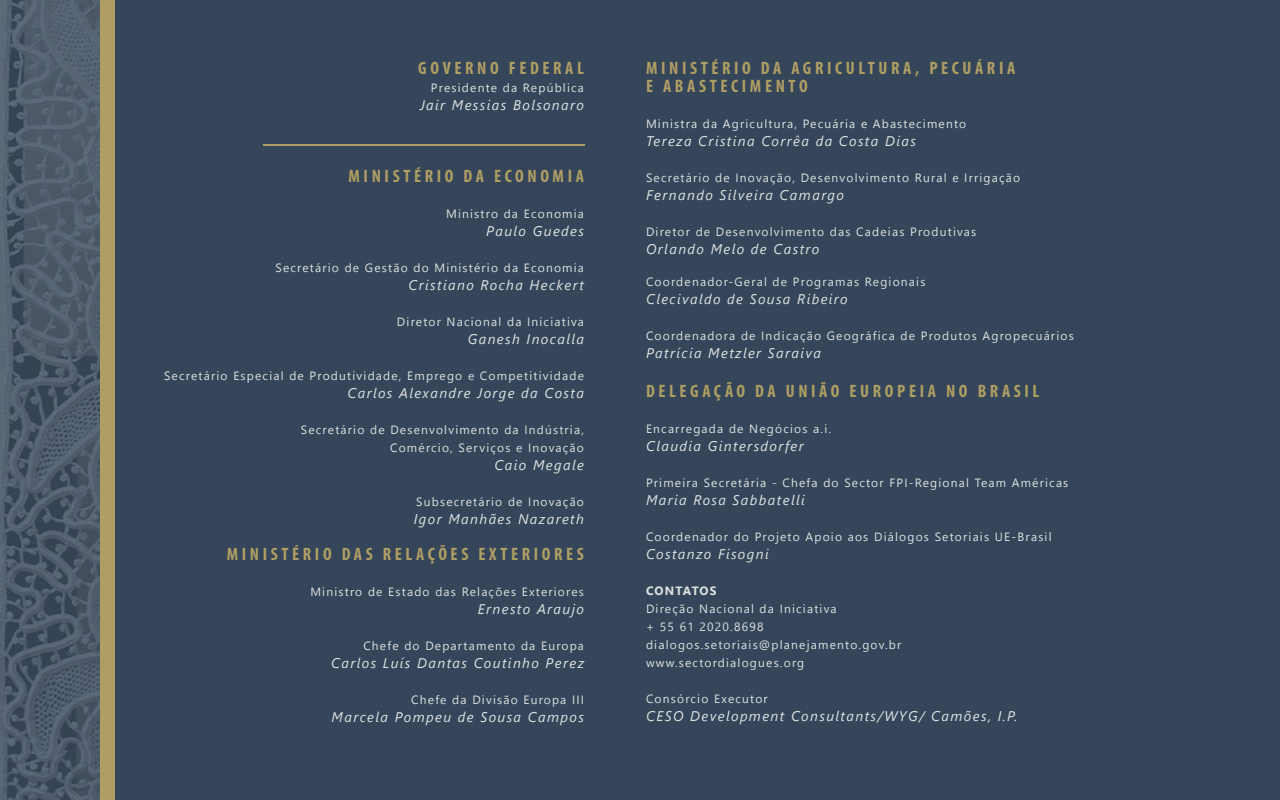
<style>
.page{position:relative;width:1280px;height:800px;background:#fff}
.page>*{position:absolute;margin:0;border:0;box-sizing:border-box;transform-origin:0 0}
.t1{font:700 condensed 18px/18px "Myriad Pro";letter-spacing:.2em;color:#af9e63}
.t2{font:italic 14px "Segoe UI";letter-spacing:.1em;color:#dee2e3}
.t3{font:12px/18px "Segoe UI";letter-spacing:.1em;color:#dee2e3;text-align:right}
.t4{font:700 12px "Segoe UI";letter-spacing:.09em;color:#dee2e3}
</style>
<div class="page">
<div style="left:116px;top:0;width:1164px;height:800px;background:#35465a"></div>
<svg style="left:0;top:0;width:100px;height:800px;background:#4e5b6b"></svg>
<div style="left:100px;top:0;width:15px;height:800px;background:#af9e63"></div>
<hr style="left:263px;top:144px;width:322px;height:2px;background:#af9e63">
<h1 class="t1" style="left:418px;top:58px;width:167px">GOVERNO FEDERAL</h1>
<p class="t3" style="left:431px;top:78px;width:155px">Presidente da República</p>
<p class="t2" style="left:420px;top:95px;width:165px">Jair Messias Bolsonaro</p>
<h1 class="t1" style="left:349px;top:166px;width:237px">MINISTÉRIO DA ECONOMIA</h1>
<p class="t3" style="left:446px;top:204px;width:139px">Ministro da Economia</p>
<p class="t2" style="left:486px;top:221px;width:99px">Paulo Guedes</p>
<p class="t3" style="left:275px;top:258px;width:310px">Secretário de Gestão do Ministério da Economia</p>
<p class="t2" style="left:409px;top:275px;width:177px">Cristiano Rocha Heckert</p>
<p class="t3" style="left:397px;top:312px;width:189px">Diretor Nacional da Iniciativa</p>
<p class="t2" style="left:468px;top:329px;width:118px">Ganesh Inocalla</p>
<p class="t3" style="left:164px;top:366px;width:421px">Secretário Especial de Produtividade, Emprego e Competitividade</p>
<p class="t2" style="left:347px;top:383px;width:238px">Carlos Alexandre Jorge da Costa</p>
<p class="t3" style="left:301px;top:420px;width:285px">Secretário de Desenvolvimento da Indústria,<br>Comércio, Serviços e Inovação</p>
<p class="t2" style="left:495px;top:455px;width:91px">Caio Megale</p>
<p class="t3" style="left:416px;top:492px;width:169px">Subsecretário de Inovação</p>
<p class="t2" style="left:414px;top:509px;width:172px">Igor Manhães Nazareth</p>
<h1 class="t1" style="left:227px;top:544px;width:359px">MINISTÉRIO DAS RELAÇÕES EXTERIORES</h1>
<p class="t3" style="left:310px;top:582px;width:275px">Ministro de Estado das Relações Exteriores</p>
<p class="t2" style="left:478px;top:599px;width:108px">Ernesto Araujo</p>
<p class="t3" style="left:363px;top:636px;width:222px">Chefe do Departamento da Europa</p>
<p class="t2" style="left:331px;top:653px;width:254px">Carlos Luís Dantas Coutinho Perez</p>
<p class="t3" style="left:411px;top:690px;width:174px">Chefe da Divisão Europa III</p>
<p class="t2" style="left:332px;top:707px;width:254px">Marcela Pompeu de Sousa Campos</p>
<h1 class="t1" style="left:646px;top:58px;width:371px">MINISTÉRIO DA AGRICULTURA, PECUÁRIA<br>E ABASTECIMENTO</h1>
<p class="t3" style="left:646px;top:114px;width:322px">Ministra da Agricultura, Pecuária e Abastecimento</p>
<p class="t2" style="left:646px;top:131px;width:272px">Tereza Cristina Corrêa da Costa Dias</p>
<p class="t3" style="left:646px;top:168px;width:376px">Secretário de Inovação, Desenvolvimento Rural e Irrigação</p>
<p class="t2" style="left:646px;top:185px;width:200px">Fernando Silveira Camargo</p>
<p class="t3" style="left:646px;top:222px;width:332px">Diretor de Desenvolvimento das Cadeias Produtivas</p>
<p class="t2" style="left:646px;top:239px;width:175px">Orlando Melo de Castro</p>
<p class="t3" style="left:646px;top:272px;width:281px">Coordenador-Geral de Programas Regionais</p>
<p class="t2" style="left:646px;top:289px;width:203px">Clecivaldo de Sousa Ribeiro</p>
<p class="t3" style="left:646px;top:326px;width:429px">Coordenadora de Indicação Geográfica de Produtos Agropecuários</p>
<p class="t2" style="left:646px;top:343px;width:177px">Patrícia Metzler Saraiva</p>
<h1 class="t1" style="left:646px;top:382px;width:395px">DELEGAÇÃO DA UNIÃO EUROPEIA NO BRASIL</h1>
<p class="t3" style="left:646px;top:420px;width:187px">Encarregada de Negócios a.i.</p>
<p class="t2" style="left:646px;top:437px;width:159px">Claudia Gintersdorfer</p>
<p class="t3" style="left:646px;top:474px;width:424px">Primeira Secretária - Chefa do Sector FPI-Regional Team Américas</p>
<p class="t2" style="left:646px;top:491px;width:160px">Maria Rosa Sabbatelli</p>
<p class="t3" style="left:646px;top:528px;width:407px">Coordenador do Projeto Apoio aos Diálogos Setoriais UE-Brasil</p>
<p class="t2" style="left:646px;top:545px;width:124px">Costanzo Fisogni</p>
<p class="t4" style="left:646px;top:581px;width:72px">CONTATOS</p>
<p class="t3" style="left:646px;top:600px;width:257px;text-align:left">Direção Nacional da Iniciativa<br>+ 55 61 2020.8698 dialogos.setoriais@planejamento.gov.br www.sectordialogues.org</p>
<p class="t3" style="left:646px;top:690px;width:123px">Consórcio Executor</p>
<p class="t2" style="left:646px;top:707px;width:373px">CESO Development Consultants/WYG/ Camões, I.P.</p>
</div>
